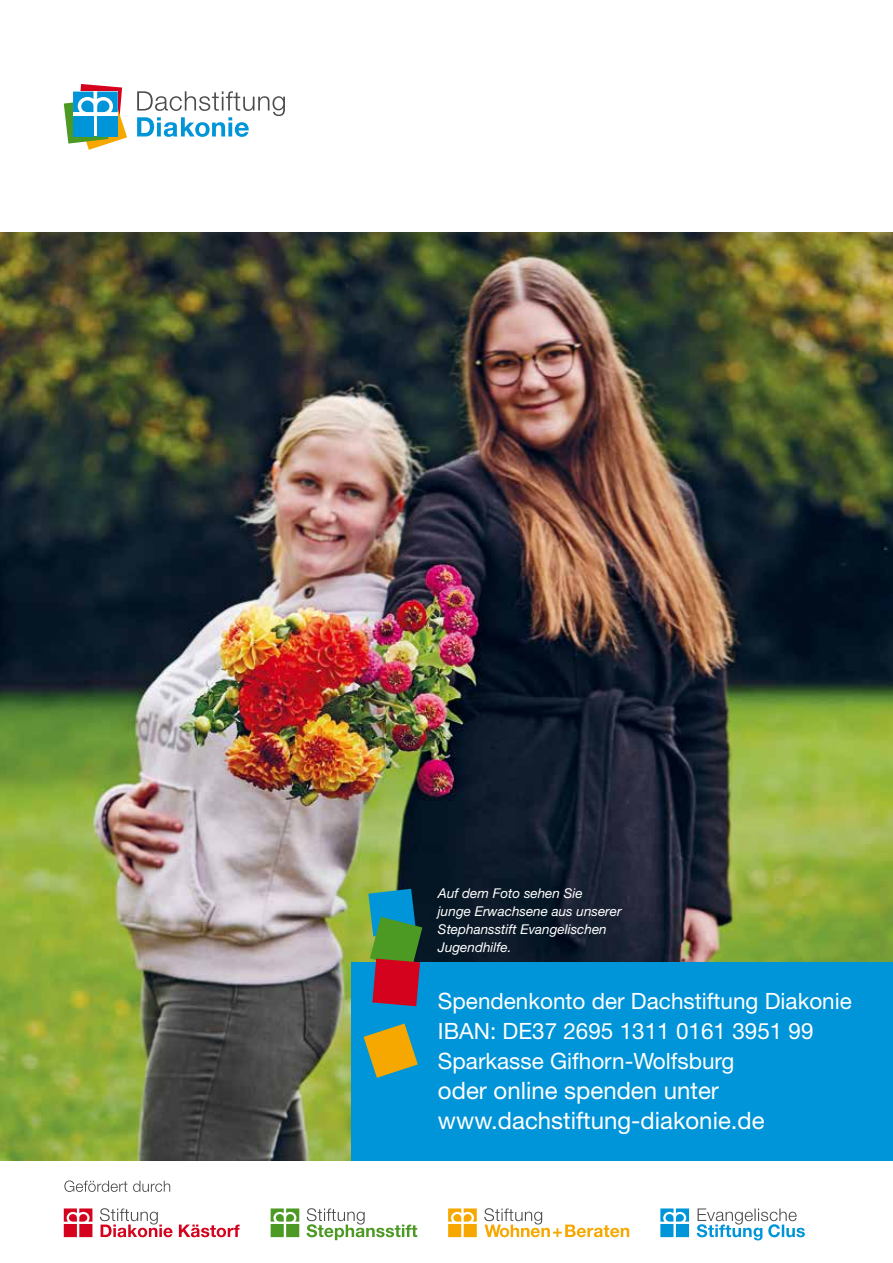
<style>
.page{position:relative;width:893px;height:1263px;background:#fff}
.page>*{position:absolute;margin:0;border:0;box-sizing:border-box;transform-origin:0 0}
.t1{font:24px/30px "Helvetica Neue LT Std";color:#fff}
.t2{font:22.5px/30px "Helvetica Neue LT Std";color:#fff}
.t3{font:italic 13.5px/18px "Helvetica Neue LT Std";color:#fff}
</style>
<div class="page">
<img style="left:0;top:232px;width:893px;height:928px">
<div style="left:351px;top:962px;width:542px;height:198px;background:#0095d8"></div>
<svg style="left:137px;top:91px;width:148px;height:46px"></svg>
<svg style="left:64px;top:84px;width:63px;height:66px"></svg>
<div style="left:73px;top:116px;width:20px;height:20px;background:#0095d8"></div>
<div style="left:97px;top:116px;width:21px;height:20px;background:#0095d8"></div>
<svg style="left:100px;top:1208px;width:140px;height:29px"></svg>
<svg style="left:64px;top:1208px;width:28px;height:29px"></svg>
<svg style="left:307px;top:1208px;width:110px;height:32px"></svg>
<svg style="left:271px;top:1208px;width:28px;height:29px"></svg>
<svg style="left:484px;top:1208px;width:145px;height:29px"></svg>
<svg style="left:448px;top:1208px;width:29px;height:29px"></svg>
<svg style="left:697px;top:1208px;width:108px;height:32px"></svg>
<svg style="left:660px;top:1208px;width:29px;height:29px"></svg>
<svg style="left:64px;top:1180px;width:106px;height:12px"></svg>
<svg style="left:364px;top:1023px;width:54px;height:55px"></svg>
<svg style="left:368px;top:889px;width:54px;height:117px;background:#5e6158"></svg>
<p class="t3" style="left:438px;top:884px;width:185px">Auf dem Foto sehen Sie<br>junge Erwachsene aus unserer<br>Stephansstift Evangelischen<br>Jugendhilfe.</p>
<p class="t2" style="left:438px;top:985px;width:415px">Spendenkonto der Dachstiftung Diakonie<br>IBAN: DE37 2695 1311 0161 3951 99<br>Sparkasse Gifhorn-Wolfsburg</p>
<p class="t1" style="left:438px;top:1075px;width:328px">oder online spenden unter www.dachstiftung-diakonie.de</p>
</div>
